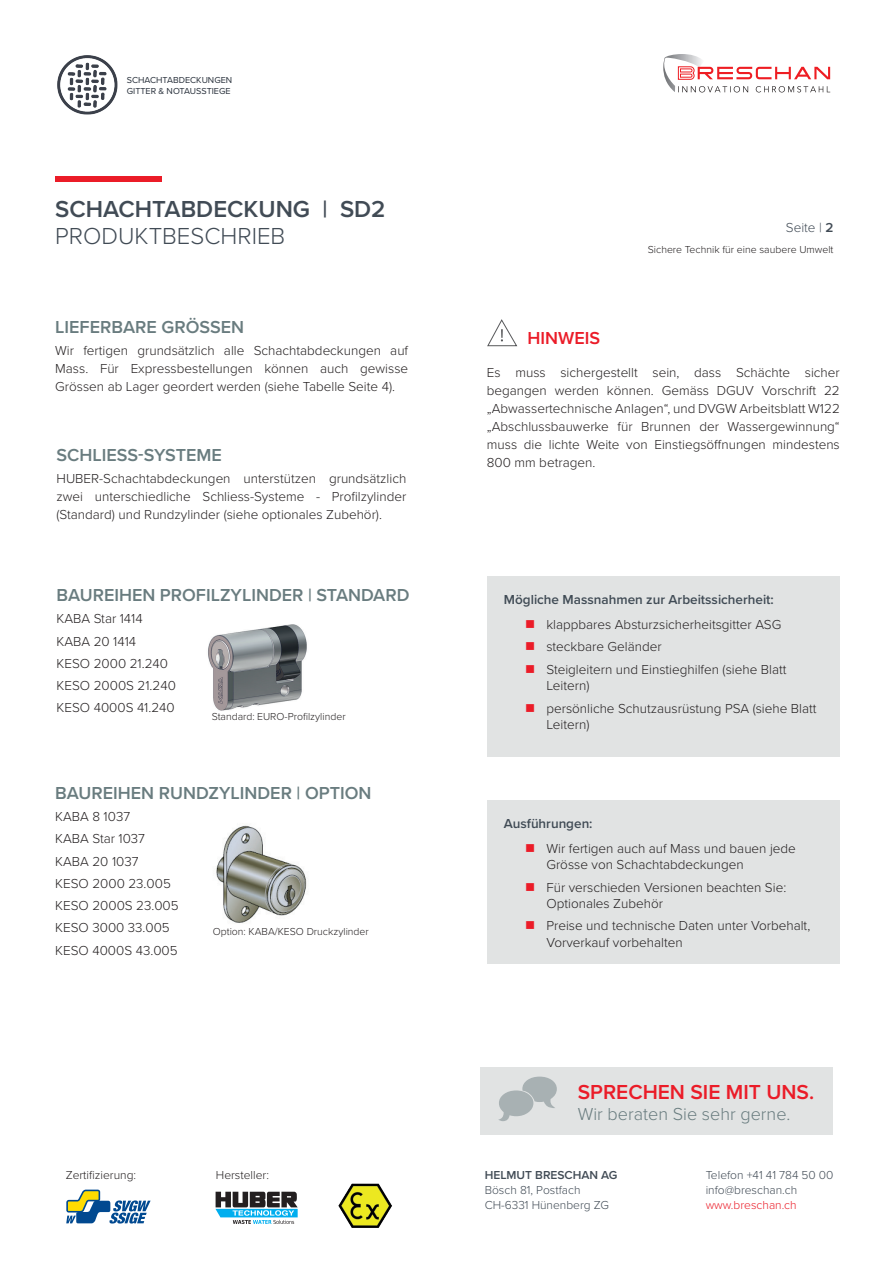
<style>
.page{position:relative;width:893px;height:1263px;background:#fff}
.page>*{position:absolute;margin:0;border:0;box-sizing:border-box;transform-origin:0 0}
.t1{font:600 24px "Proxima Nova";color:#414b55}
.t2{font:300 24px "Proxima Nova";color:#414b55}
.t3{font:600 21px "Proxima Nova";color:#eb1c28}
.t4{font:600 18px "Proxima Nova";color:#697c7f}
.t5{font:300 18px "Proxima Nova";color:#697c7f}
.t6{font:600 18px "Proxima Nova";color:#eb1c28}
.t7{font:300 13.5px/22.2px "Proxima Nova";color:#231f20}
.t8{font:600 13.5px "Proxima Nova";color:#404b55}
.t9{font:300 13.5px "Proxima Nova";color:#414b55}
.t10{font:300 12px/15px "Proxima Nova";color:#414b55}
.t11{font:300 12px "Proxima Nova";color:#231f20}
.t12{font:600 12px "Proxima Nova";color:#414b55}
.t13{font:300 12px "Proxima Nova";color:#eb1c28}
.t14{font:300 10.5px "Proxima Nova";color:#231f20}
.t15{font:9px/10.8px "Proxima Nova";color:#28303b}
.s1{font-weight:600}
</style>
<div class="page">
<div style="left:55px;top:176px;width:107px;height:6px;background:#eb1c28"></div>
<svg style="left:663px;top:54px;width:167px;height:38px"></svg>
<img style="left:57px;top:55px;width:61px;height:60px">
<div style="left:480px;top:1067px;width:353px;height:68px;background:#e1e3e3"></div>
<svg style="left:66px;top:1189px;width:85px;height:34px"></svg>
<svg style="left:216px;top:1192px;width:82px;height:32px"></svg>
<img style="left:338px;top:1183px;width:54px;height:44px">
<svg style="left:487px;top:319px;width:30px;height:28px"></svg>
<div style="left:487px;top:576px;width:353px;height:181px;background:#e1e3e3"></div>
<div style="left:487px;top:800px;width:353px;height:164px;background:#e1e3e3"></div>
<img style="left:216px;top:825px;width:91px;height:98px">
<img style="left:208px;top:624px;width:99px;height:87px">
<p class="t15" style="left:127px;top:74px;width:107px">SCHACHTABDECKUNGEN<br>GITTER &amp; NOTAUSSTIEGE</p>
<h1 class="t1" style="left:55px;top:191px;width:332px">SCHACHTABDECKUNG | SD2</h1>
<h1 class="t2" style="left:55px;top:218px;width:232px">PRODUKTBESCHRIEB</h1>
<h3 class="t4" style="left:55px;top:314px;width:190px">LIEFERBARE GRÖSSEN</h3>
<p class="t7" style="left:55px;top:341px;width:354px;line-height:18px;text-align:justify">Wir fertigen grundsätzlich alle Schachtabdeckungen auf Mass. Für Expressbestellungen können auch gewisse Grössen ab Lager geordert werden (siehe Tabelle Seite 4).</p>
<h3 class="t4" style="left:57px;top:442px;width:167px">SCHLIESS-SYSTEME</h3>
<p class="t7" style="left:57px;top:469px;width:351px;line-height:18px;text-align:justify">HUBER-Schachtabdeckungen unterstützen grundsätzlich zwei unterschiedliche Schliess-Systeme - Profilzylinder (Standard) und Rundzylinder (siehe optionales Zubehör).</p>
<h3 class="t4" style="left:57px;top:582px;width:354px">BAUREIHEN PROFILZYLINDER | STANDARD</h3>
<p class="t7" style="left:57px;top:607px;width:121px">KABA Star 1414<br>KABA 20 1414<br>KESO 2000 21.240<br>KESO 2000S 21.240<br>KESO 4000S 41.240</p>
<p class="t14" style="left:212px;top:709px;width:135px">Standard: EURO-Profilzylinder</p>
<h3 class="t4" style="left:55px;top:779px;width:318px">BAUREIHEN RUNDZYLINDER | OPTION</h3>
<p class="t7" style="left:55px;top:805px;width:125px">KABA 8 1037<br>KABA Star 1037<br>KABA 20 1037<br>KESO 2000 23.005<br>KESO 2000S 23.005<br>KESO 3000 33.005<br>KESO 4000S 43.005</p>
<p class="t14" style="left:213px;top:923px;width:158px">Option: KABA/KESO Druckzylinder</p>
<p class="t11" style="left:66px;top:1166px;width:72px">Zertifizierung:</p>
<p class="t11" style="left:216px;top:1166px;width:55px">Hersteller:</p>
<p class="t9" style="left:786px;top:217px;width:49px">Seite | <span class="s1">2</span></p>
<p class="t14" style="left:648px;top:241px;width:187px">Sichere Technik für eine saubere Umwelt</p>
<h3 class="t6" style="left:527px;top:324px;width:74px">HINWEIS</h3>
<p class="t7" style="left:487px;top:363px;width:354px;line-height:18px;text-align:justify">Es muss sichergestellt sein, dass Schächte sicher begangen werden können. Gemäss DGUV Vorschrift 22 „Abwassertechnische Anlagen“, und DVGW Arbeitsblatt W122 „Abschlussbauwerke für Brunnen der Wassergewinnung“ muss die lichte Weite von Einstiegsöffnungen mindestens 800 mm betragen.</p>
<p class="t8" style="left:504px;top:589px;width:271px">Mögliche Massnahmen zur Arbeitssicherheit:</p>
<p class="t7" style="left:546px;top:612px;width:242px">klappbares Absturzsicherheitsgitter ASG steckbare Geländer<br>Steigleitern und Einstieghilfen (siehe Blatt</p>
<p class="t7" style="left:546px;top:673px;width:272px">Leitern)<br>persönliche Schutzausrüstung PSA (siehe Blatt</p>
<p class="t7" style="left:546px;top:712px;width:44px">Leitern)</p>
<p class="t8" style="left:504px;top:814px;width:90px">Ausführungen:</p>
<p class="t7" style="left:546px;top:839px;width:251px;line-height:16.2px">Wir fertigen auch auf Mass und bauen jede<br>Grösse von Schachtabdeckungen</p>
<p class="t7" style="left:546px;top:878px;width:241px;line-height:16.2px">Für verschieden Versionen beachten Sie:<br>Optionales Zubehör</p>
<p class="t7" style="left:546px;top:917px;width:265px;line-height:16.2px">Preise und technische Daten unter Vorbehalt,<br>Vorverkauf vorbehalten</p>
<h2 class="t3" style="left:578px;top:1076px;width:238px">SPRECHEN SIE MIT UNS.</h2>
<h3 class="t5" style="left:578px;top:1101px;width:214px">Wir beraten Sie sehr gerne.</h3>
<p class="t12" style="left:485px;top:1166px;width:134px">HELMUT BRESCHAN AG</p>
<p class="t10" style="left:485px;top:1182px;width:126px">Bösch 81, Postfach<br>CH-6331 Hünenberg ZG</p>
<p class="t10" style="left:706px;top:1167px;width:129px">Telefon +41 41 784 50 00 info@breschan.ch</p>
<p class="t13" style="left:706px;top:1196px;width:92px">www.breschan.ch</p>
</div>
